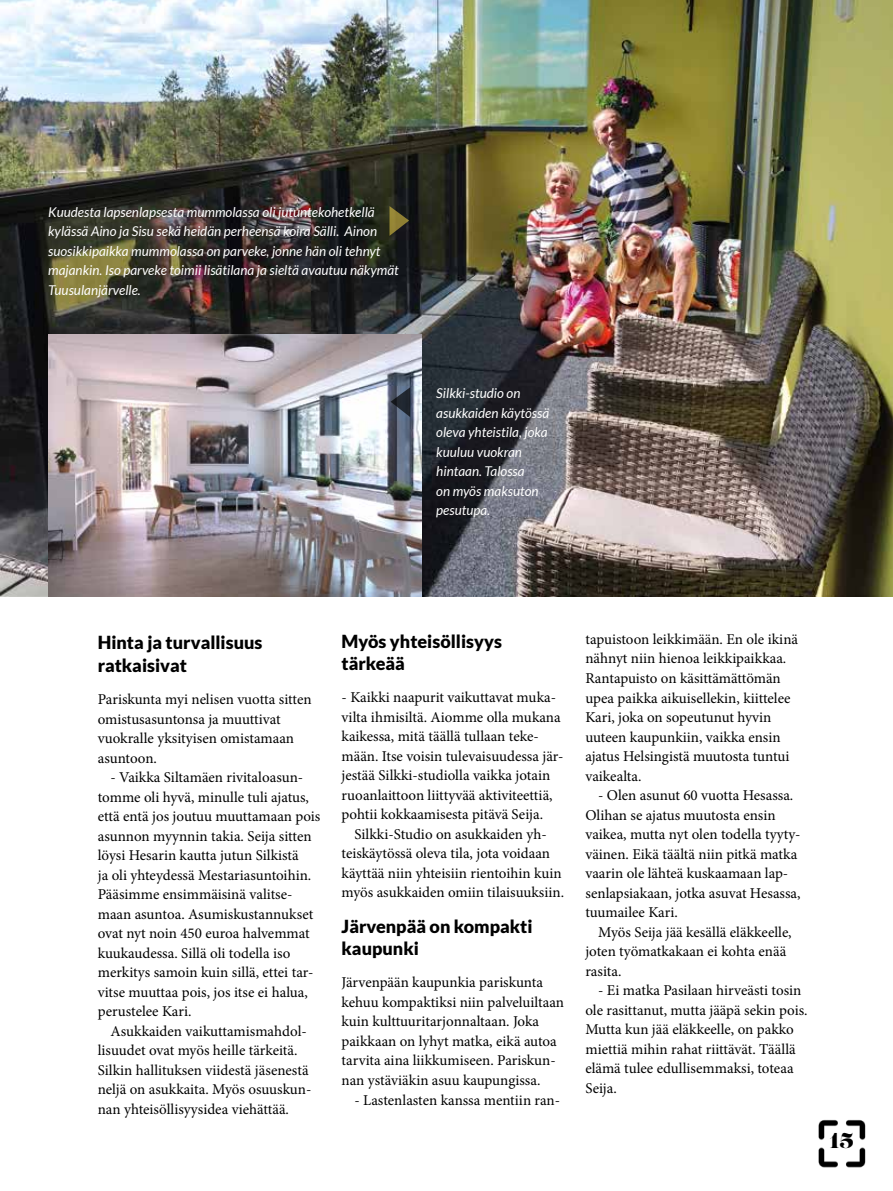
<style>
.page{position:relative;width:893px;height:1191px;background:#fff}
.page>*{position:absolute;margin:0;border:0;box-sizing:border-box;transform-origin:0 0}
.t1{font:21.45px "Lust";color:#000}
.t2{font:900 18px/22.5px "Lato";color:#000}
.t3{font:15px/19.5px "Minion Pro";color:#000}
.t4{font:italic 13.5px/19.5px "Lato";color:#fff}
</style>
<div class="page">
<img style="left:0;top:0;width:893px;height:596px">
<img style="left:48px;top:334px;width:374px;height:262px">
<svg style="left:391px;top:387px;width:19px;height:30px"></svg>
<svg style="left:389px;top:206px;width:20px;height:30px"></svg>
<img style="left:818px;top:1119px;width:48px;height:49px">
<p class="t4" style="left:48px;top:203px;width:352px">Kuudesta lapsenlapsesta mummolassa oli jutuntekohetkellä kylässä Aino ja Sisu sekä heidän perheensä koira Sälli. Ainon suosikkipaikka mummolassa on parveke, jonne hän oli tehnyt majankin. Iso parveke toimii lisätilana ja sieltä avautuu näkymät Tuusulanjärvelle.</p>
<p class="t4" style="left:436px;top:384px;width:114px">Silkki-studio on asukkaiden käytössä oleva yhteistila, joka kuuluu vuokran hintaan. Talossa<br>on myös maksuton pesutupa.</p>
<p class="t2" style="left:98px;top:631px;width:166px">Hinta ja turvallisuus ratkaisivat</p>
<p class="t3" style="left:98px;top:689px;width:215px">Pariskunta myi nelisen vuotta sitten omistusasuntonsa ja muuttivat vuokralle yksityisen omistamaan asuntoon.</p>
<p class="t3" style="left:98px;top:767px;width:224px;text-indent:13px">- Vaikka Siltamäen rivitaloasun&shy;tomme oli hyvä, minulle tuli ajatus, että entä jos joutuu muuttamaan pois asunnon myynnin takia. Seija sitten löysi Hesarin kautta jutun Silkistä<br>ja oli yhteydessä Mestariasuntoihin.<br>Pääsimme ensimmäisinä valitse&shy;maan asuntoa. Asumiskustannukset ovat nyt noin 450 euroa halvemmat kuukaudessa. Sillä oli todella iso merkitys samoin kuin sillä, ettei tar&shy;vitse muuttaa pois, jos itse ei halua, perustelee Kari.</p>
<p class="t3" style="left:98px;top:1021px;width:215px;text-indent:13px">Asukkaiden vaikuttamismahdol&shy;lisuudet ovat myös heille tärkeitä.<br>Silkin hallituksen viidestä jäsenestä neljä on asukkaita. Myös osuuskun&shy;nan yhteisöllisyysidea viehättää.</p>
<p class="t2" style="left:342px;top:629px;width:162px">Myös yhteisöllisyys tärkeää</p>
<p class="t3" style="left:342px;top:688px;width:223px">- Kaikki naapurit vaikuttavat muka&shy;vilta ihmisiltä. Aiomme olla mukana kaikessa, mitä täällä tullaan teke&shy;mään. Itse voisin tulevaisuudessa jär&shy;jestää Silkki-studiolla vaikka jotain ruoanlaittoon liittyvää aktiviteettiä, pohtii kokkaamisesta pitävä Seija.</p>
<p class="t3" style="left:342px;top:824px;width:224px;text-indent:13px">Silkki-Studio on asukkaiden yh&shy;teiskäytössä oleva tila, jota voidaan käyttää niin yhteisiin rientoihin kuin myös asukkaiden omiin tilaisuuksiin.</p>
<p class="t2" style="left:342px;top:914px;width:192px">Järvenpää on kompakti kaupunki</p>
<p class="t3" style="left:342px;top:973px;width:224px">Järvenpään kaupunkia pariskunta kehuu kompaktiksi niin palveluiltaan kuin kulttuuritarjonnaltaan. Joka paikkaan on lyhyt matka, eikä autoa tarvita aina liikkumiseen. Pariskun&shy;nan ystäviäkin asuu kaupungissa.</p>
<p class="t3" style="left:354px;top:1090px;width:207px">- Lastenlasten kanssa mentiin ran-</p>
<p class="t3" style="left:585px;top:629px;width:214px">tapuistoon leikkimään. En ole ikinä nähnyt niin hienoa leikkipaikkaa.<br>Rantapuisto on käsittämättömän upea paikka aikuisellekin, kiittelee<br>Kari, joka on sopeutunut hyvin uuteen kaupunkiin, vaikka ensin ajatus Helsingistä muutosta tuntui vaikealta.</p>
<p class="t3" style="left:585px;top:785px;width:217px;text-indent:13px">- Olen asunut 60 vuotta Hesassa.<br>Olihan se ajatus muutosta ensin vaikea, mutta nyt olen todella tyyty&shy;väinen. Eikä täältä niin pitkä matka vaarin ole lähteä kuskaamaan lap&shy;senlapsiakaan, jotka asuvat Hesassa, tuumailee Kari.</p>
<p class="t3" style="left:585px;top:922px;width:208px;text-indent:13px">Myös Seija jää kesällä eläkkeelle, joten työmatkakaan ei kohta enää rasita.</p>
<p class="t3" style="left:585px;top:980px;width:224px;text-indent:13px">- Ei matka Pasilaan hirveästi tosin ole rasittanut, mutta jääpä sekin pois.<br>Mutta kun jää eläkkeelle, on pakko miettiä mihin rahat riittävät. Täällä elämä tulee edullisemmaksi, toteaa<br>Seija.</p>
<h1 class="t1" style="left:830px;top:1127px;width:25px">15</h1>
</div>
